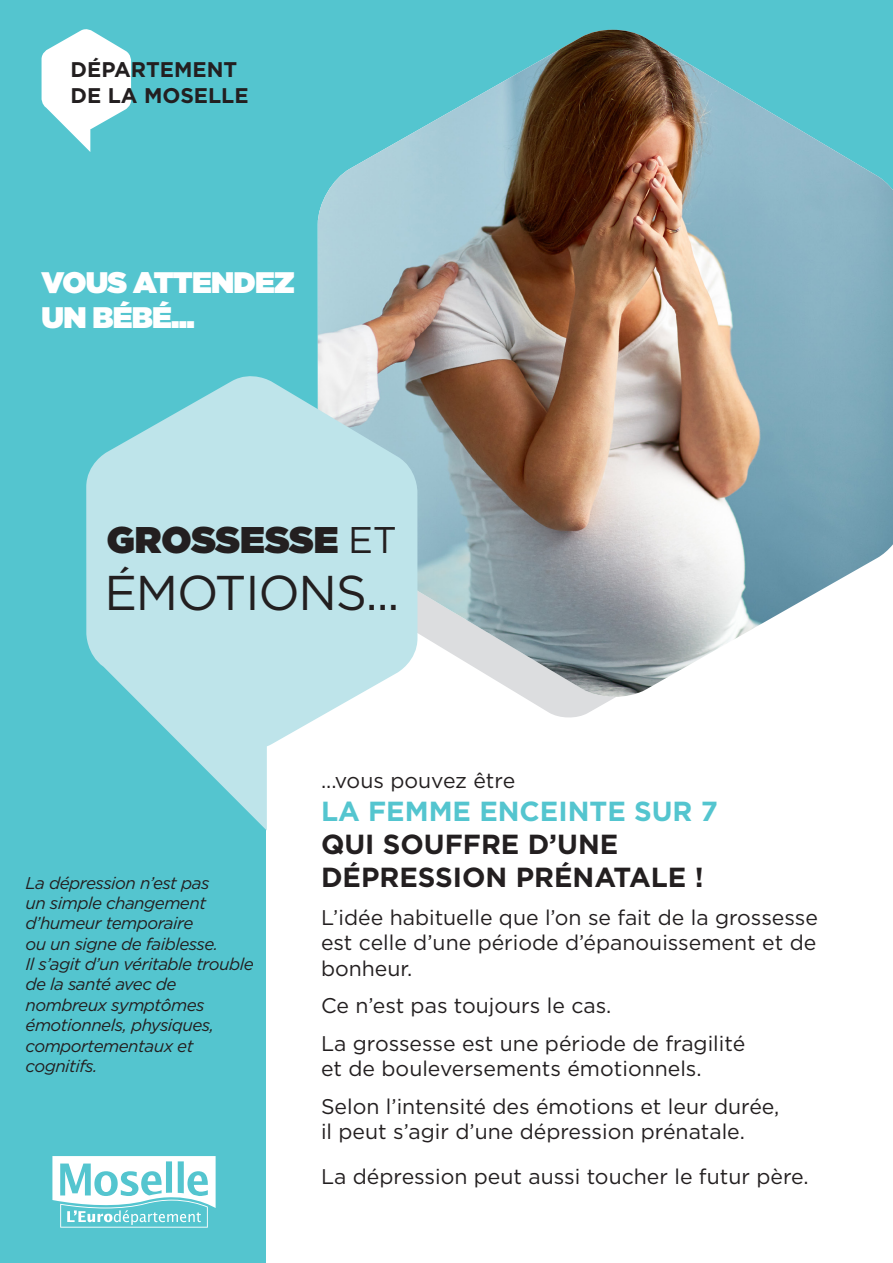
<style>
.page{position:relative;width:893px;height:1263px;background:#54c5cf}
.page>*{position:absolute;margin:0;border:0;box-sizing:border-box;transform-origin:0 0}
.t1{font:48.75px "Gotham";letter-spacing:-.025em;color:#231f20}
.t2{font:900 37.2px "Gotham";color:#231f20}
.t3{font:900 29.7px/35.7px "Gotham";letter-spacing:-.025em;color:#fff}
.t4{font:700 27.6px "Gotham";color:#231f20}
.t5{font:700 27.6px "Gotham";color:#54c5cf}
.t6{font:21.15px/25.5px "Gotham";color:#231f20}
.t7{font:700 21.15px "Gotham";color:#231f20}
.t8{font:italic 16.95px/20.4px "Gotham";letter-spacing:-.03em;color:#231f20}
.s1{font-weight:400}
</style>
<div class="page">
<div style="left:267px;top:439px;width:626px;height:824px;background:#fff"></div>
<img style="left:318px;top:30px;width:575px;height:668px">
<svg style="left:42px;top:29px;width:89px;height:123px"></svg>
<svg style="left:86px;top:370px;width:331px;height:461px;fill:#bee4ea"></svg>
<svg style="left:52px;top:1156px;width:164px;height:71px"></svg>
<p class="t7" style="left:71px;top:56px;width:168px">DÉPARTEMENT</p>
<p class="t7" style="left:71px;top:81px;width:180px">DE LA MOSELLE</p>
<p class="t3" style="left:42px;top:264px;width:254px">VOUS ATTENDEZ<br>UN BÉBÉ...</p>
<p class="t2" style="left:107px;top:513px;width:292px">GROSSESSE <span class="s1">ET</span></p>
<p class="t1" style="left:104px;top:562px;width:296px">ÉMOTIONS...</p>
<p class="t8" style="left:26px;top:872px;width:230px">La dépression n’est pas<br>un simple changement d’humeur temporaire<br>ou un signe de faiblesse.<br>Il s’agit d’un véritable trouble de la santé avec de nombreux symptômes émotionnels, physiques, comportementaux et cognitifs.</p>
<p class="t6" style="left:321px;top:767px;width:196px">...vous pouvez être</p>
<p class="t5" style="left:321px;top:793px;width:398px">LA FEMME ENCEINTE SUR 7</p>
<p class="t4" style="left:321px;top:826px;width:299px">QUI SOUFFRE D’UNE</p>
<p class="t4" style="left:321px;top:859px;width:384px">DÉPRESSION PRÉNATALE !</p>
<p class="t6" style="left:321px;top:904px;width:498px;text-align:justify">L’idée habituelle que l’on se fait de la grossesse est celle d’une période d’épanouissement et de bonheur.</p>
<p class="t6" style="left:321px;top:992px;width:292px">Ce n’est pas toujours le cas.</p>
<p class="t6" style="left:321px;top:1030px;width:426px">La grossesse est une période de fragilité et de bouleversements émotionnels.</p>
<p class="t6" style="left:321px;top:1093px;width:460px">Selon l’intensité des émotions et leur durée, il peut s’agir d’une dépression prénatale.</p>
<p class="t6" style="left:321px;top:1163px;width:489px">La dépression peut aussi toucher le futur père.</p>
</div>
